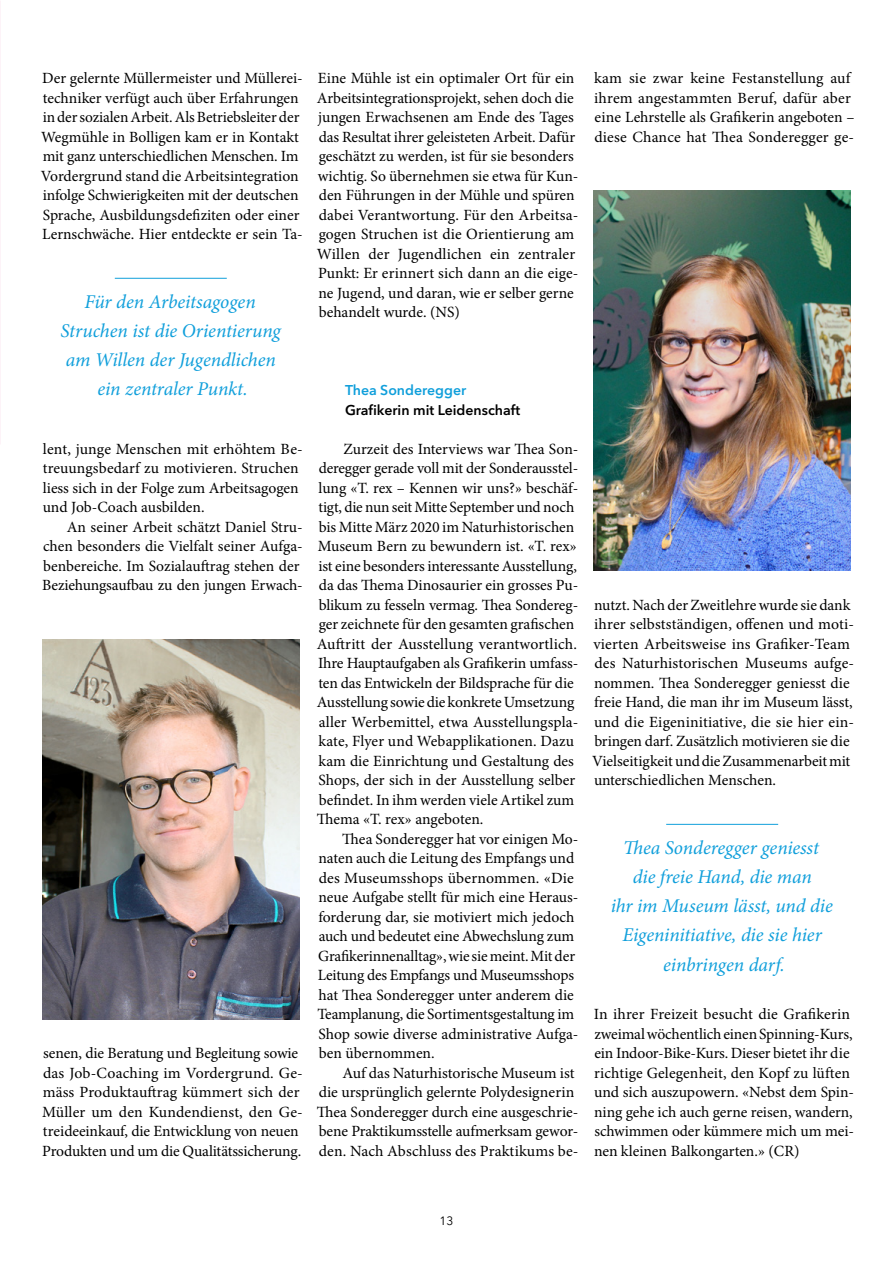
<style>
.page{position:relative;width:893px;height:1263px;background:#fff}
.page>*{position:absolute;margin:0;border:0;box-sizing:border-box;transform-origin:0 0}
.Zitat{font:italic 19.5px/29.2px "Minion Pro";letter-spacing:-.005em;color:#109fdb;text-align:center}
.Grundtext_mE{font:15.6px/19.5px "Minion Pro";letter-spacing:-.005em;color:#000}
.Grundtext_oE{font:15.6px/19.5px "Minion Pro";color:#000}
.Untertitel{font:600 14.1px "Avenir Next LT Pro";color:#000}
.Untertitel-2{font:600 14.1px "Avenir Next LT Pro";color:#109fdb}
.t1{font:12px "Avenir Next LT Pro";color:#000}
</style>
<div class="page">
<img style="left:0;top:0;width:1px;height:444px">
<img style="left:594px;top:191px;width:256px;height:379px">
<img style="left:43px;top:639px;width:256px;height:380px">
<hr style="left:115px;top:278px;width:112px;height:1px;background:#109fdb">
<hr style="left:666px;top:824px;width:112px;height:1px;background:#109fdb">
<p class="Grundtext_oE" style="left:41px;top:69px;width:263px">Der gelernte Müllermeister und Müllerei&shy;techniker verfügt auch über Erfahrungen in der sozialen Arbeit. Als Betriebsleiter der Wegmühle in Bolligen kam er in Kontakt mit ganz unterschiedlichen Menschen. Im Vordergrund stand die Arbeitsintegration infolge Schwierigkeiten mit der deutschen Sprache, Ausbildungsdefiziten oder einer Lernschwäche. Hier entdeckte er sein Ta-</p>
<p class="Zitat" style="left:60px;top:287px;width:222px">Für den Arbeitsagogen<br>Struchen ist die Orientierung am Willen der Jugendlichen ein zentraler Punkt.</p>
<p class="Grundtext_oE" style="left:43px;top:439px;width:262px">lent, junge Menschen mit erhöhtem Be&shy;treuungsbedarf zu motivieren. Struchen liess sich in der Folge zum Arbeitsagogen und Job-Coach ausbilden.</p>
<p class="Grundtext_mE" style="left:42px;top:517px;width:262px;text-indent:25px">An seiner Arbeit schätzt Daniel Stru&shy;chen besonders die Vielfalt seiner Aufga&shy;benbereiche. Im Sozialauftrag stehen der Beziehungsaufbau zu den jungen Erwach-</p>
<p class="Grundtext_mE" style="left:42px;top:1044px;width:262px">senen, die Beratung und Begleitung sowie das Job-Coaching im Vordergrund. Ge&shy;mäss Produktauftrag kümmert sich der Müller um den Kundendienst, den Ge&shy;treideeinkauf, die Entwicklung von neuen Produkten und um die Qualitätssicherung.</p>
<p class="Grundtext_oE" style="left:317px;top:69px;width:263px">Eine Mühle ist ein optimaler Ort für ein Arbeitsintegrationsprojekt, sehen doch die jungen Erwachsenen am Ende des Tages das Resultat ihrer geleisteten Arbeit. Dafür geschätzt zu werden, ist für sie besonders wichtig. So übernehmen sie etwa für Kun&shy;den Führungen in der Mühle und spüren dabei Verantwortung. Für den Arbeitsa&shy;gogen Struchen ist die Orientierung am Willen der Jugendlichen ein zentraler Punkt: Er erinnert sich dann an die eige&shy;ne Jugend, und daran, wie er selber gerne behandelt wurde. (NS)</p>
<p class="Grundtext_mE" style="left:594px;top:69px;width:262px">kam sie zwar keine Festanstellung auf ihrem angestammten Beruf, dafür aber eine Lehrstelle als Grafikerin angeboten – diese Chance hat Thea Sonderegger ge-</p>
<p class="Untertitel-2" style="left:345px;top:382px;width:123px">Thea Sonderegger</p>
<p class="Untertitel" style="left:345px;top:401px;width:177px">Grafikerin mit Leidenschaft</p>
<p class="Grundtext_mE" style="left:317px;top:439px;width:263px;text-indent:27px">Zurzeit des Interviews war Thea Son&shy;deregger gerade voll mit der Sonderausstel&shy;lung «T. rex – Kennen wir uns?» beschäf&shy;tigt, die nun seit Mitte September und noch bis Mitte März 2020 im Naturhistorischen Museum Bern zu bewundern ist. «T. rex» ist eine besonders interessante Ausstellung, da das Thema Dinosaurier ein grosses Pu&shy;blikum zu fesseln vermag. Thea Sondereg&shy;ger zeichnete für den gesamten grafischen Auftritt der Ausstellung verantwortlich.<br>Ihre Hauptaufgaben als Grafikerin umfass&shy;ten das Entwickeln der Bildsprache für die Ausstellung sowie die konkrete Umsetzung aller Werbemittel, etwa Ausstellungspla&shy;kate, Flyer und Webapplikationen. Dazu kam die Einrichtung und Gestaltung des Shops, der sich in der Ausstellung selber befindet. In ihm werden viele Artikel zum Thema «T. rex» angeboten.</p>
<p class="Grundtext_mE" style="left:317px;top:829px;width:263px;text-indent:25px">Thea Sonderegger hat vor einigen Mo&shy;naten auch die Leitung des Empfangs und des Museumsshops übernommen. «Die neue Aufgabe stellt für mich eine Heraus&shy;forderung dar, sie motiviert mich jedoch auch und bedeutet eine Abwechslung zum Grafikerinnenalltag», wie sie meint. Mit der Leitung des Empfangs und Museumsshops hat Thea Sonderegger unter anderem die Teamplanung, die Sortimentsgestaltung im Shop sowie diverse administrative Aufga&shy;ben übernommen.</p>
<p class="Grundtext_mE" style="left:317px;top:1063px;width:263px;text-indent:26px">Auf das Naturhistorische Museum ist die ursprünglich gelernte Polydesignerin Thea Sonderegger durch eine ausgeschrie&shy;bene Praktikumsstelle aufmerksam gewor&shy;den. Nach Abschluss des Praktikums be-</p>
<p class="Grundtext_mE" style="left:592px;top:595px;width:263px">nutzt. Nach der Zweitlehre wurde sie dank ihrer selbstständigen, offenen und moti&shy;vierten Arbeitsweise ins Grafiker-Team des Naturhistorischen Museums aufge&shy;nommen. Thea Sonderegger geniesst die freie Hand, die man ihr im Museum lässt, und die Eigeninitiative, die sie hier ein&shy;bringen darf. Zusätzlich motivieren sie die Vielseitigkeit und die Zusammenarbeit mit unterschiedlichen Menschen.</p>
<p class="Zitat" style="left:611px;top:833px;width:224px">Thea Sonderegger geniesst die freie Hand, die man<br>ihr im Museum lässt, und die<br>Eigeninitiative, die sie hier einbringen darf.</p>
<p class="Grundtext_oE" style="left:594px;top:1005px;width:262px">In ihrer Freizeit besucht die Grafikerin zweimal wöchentlich einen Spinning-Kurs, ein Indoor-Bike-Kurs. Dieser bietet ihr die richtige Gelegenheit, den Kopf zu lüften und sich auszupowern. «Nebst dem Spin&shy;ning gehe ich auch gerne reisen, wandern, schwimmen oder kümmere mich um mei&shy;nen kleinen Balkongarten.» (CR)</p>
<p class="t1" style="left:439px;top:1214px;width:15px">13</p>
</div>
